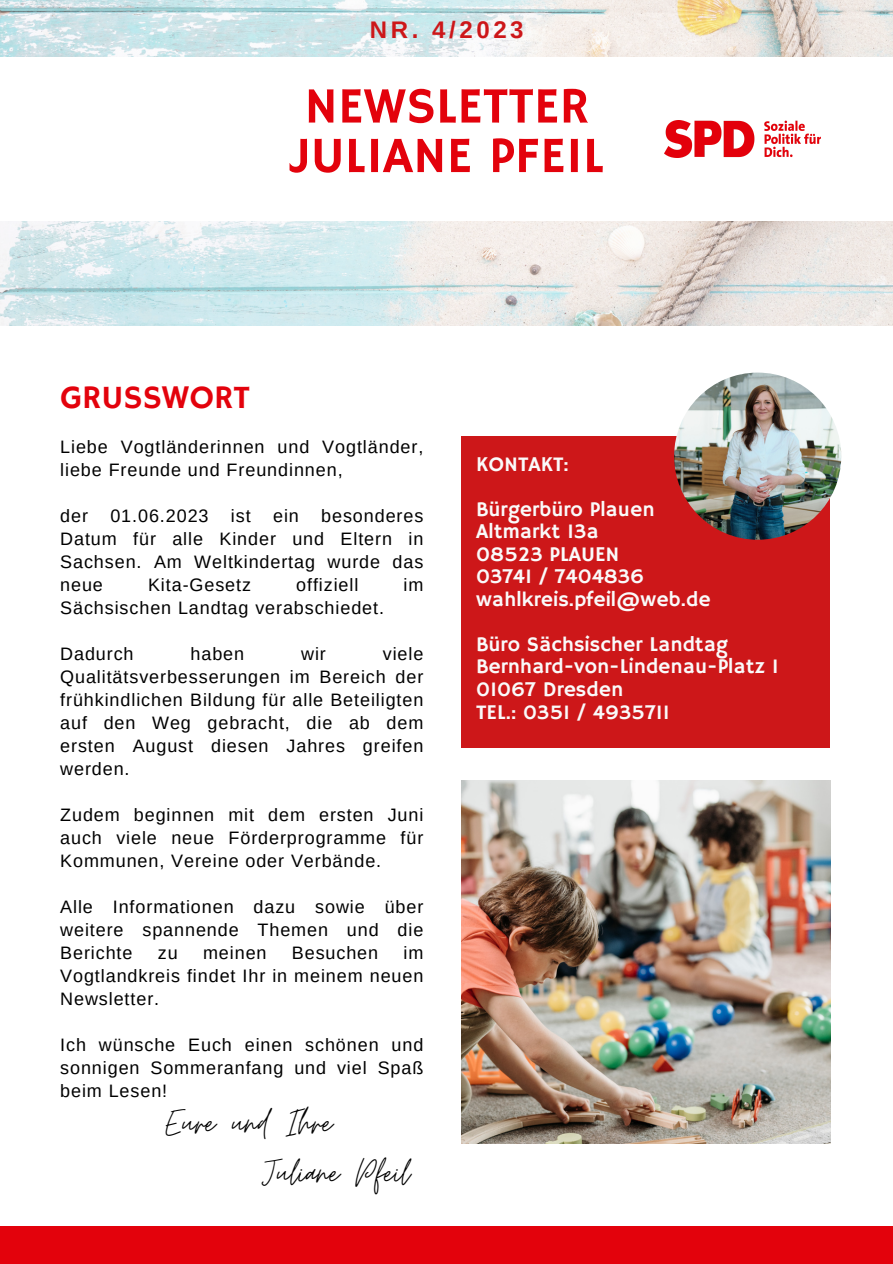
<style>
.page{position:relative;width:893px;height:1264px;background:#fff}
.page>*{position:absolute;margin:0;border:0;box-sizing:border-box;transform-origin:0 0}
.t1{font:51px "Hammersmith One";color:#e3020c}
.t2{font:42px "Moon Time";color:#000}
.t3{font:33px "Hammersmith One";color:#e3020c}
.t4{font:700 24px "Arimo";letter-spacing:.15em;color:#cd1719}
.t5{font:21px "Hammersmith One";color:#fafafa}
.t6{font:18px/23px "Arimo";letter-spacing:.05em;color:#000;text-align:justify}
</style>
<div class="page">
<div style="left:0;top:1226px;width:892px;height:37px;background:#e3020c"></div>
<img style="left:0;top:0;width:892px;height:325px">
<div style="left:0;top:58px;width:892px;height:163px;background:#fff"></div>
<div style="left:461px;top:437px;width:369px;height:311px;background:#cd1719"></div>
<img style="left:674px;top:372px;width:167px;height:167px;border-radius:50%">
<img style="left:664px;top:121px;width:157px;height:37px">
<img style="left:461px;top:780px;width:369px;height:363px">
<p class="t4" style="left:370px;top:16px;width:155px">NR. 4/2023</p>
<p class="t1" style="left:304px;top:77px;width:286px">NEWSLETTER</p>
<p class="t1" style="left:289px;top:126px;width:316px">JULIANE PFEIL</p>
<p class="t3" style="left:60px;top:379px;width:191px">GRUSSWORT</p>
<p class="t6" style="left:60px;top:435px;width:364px">Liebe Vogtländerinnen und Vogtländer, liebe Freunde und Freundinnen,</p>
<p class="t6" style="left:60px;top:504px;width:364px">der 01.06.2023 ist ein besonderes Datum für alle Kinder und Eltern in Sachsen. Am Weltkindertag wurde das neue</p>
<p class="t6" style="left:148px;top:573px;width:104px">Kita-Gesetz</p>
<p class="t6" style="left:296px;top:573px;width:64px">offiziell</p>
<p class="t6" style="left:403px;top:573px;width:21px">im</p>
<p class="t6" style="left:60px;top:596px;width:325px">Sächsischen Landtag verabschiedet.</p>
<p class="t6" style="left:60px;top:642px;width:75px">Dadurch</p>
<p class="t6" style="left:190px;top:642px;width:55px">haben</p>
<p class="t6" style="left:301px;top:642px;width:26px">wir</p>
<p class="t6" style="left:60px;top:642px;width:364px;text-indent:322px">viele Qualitätsverbesserungen im Bereich der frühkindlichen Bildung für alle Beteiligten auf den Weg gebracht, die ab dem ersten August diesen Jahres greifen werden.</p>
<p class="t6" style="left:60px;top:803px;width:364px">Zudem beginnen mit dem ersten Juni auch viele neue Förderprogramme für Kommunen, Vereine oder Verbände.</p>
<p class="t6" style="left:60px;top:895px;width:364px">Alle Informationen dazu sowie über weitere spannende Themen und die Berichte</p>
<p class="t6" style="left:60px;top:941px;width:364px;text-indent:343px">im Vogtlandkreis findet Ihr in meinem neuen Newsletter.</p>
<p class="t6" style="left:60px;top:1033px;width:364px">Ich wünsche Euch einen schönen und sonnigen Sommeranfang und viel Spaß beim Lesen!</p>
<p class="t2" style="left:166px;top:1097px;width:168px">Eure und Ihre</p>
<p class="t2" style="left:262px;top:1147px;width:150px">Juliane Pfeil</p>
<p class="t6" style="left:158px;top:941px;width:21px">zu</p>
<p class="t6" style="left:203px;top:941px;width:65px">meinen</p>
<p class="t6" style="left:292px;top:941px;width:88px">Besuchen</p>
<p class="t5" style="left:476px;top:452px;width:94px">KONTAKT:</p>
<p class="t5" style="left:476px;top:497px;width:180px">Bürgerbüro Plauen</p>
<p class="t5" style="left:476px;top:519px;width:124px">Altmarkt 13a</p>
<p class="t5" style="left:476px;top:542px;width:145px">08523 PLAUEN</p>
<p class="t5" style="left:476px;top:564px;width:169px">03741 / 7404836</p>
<p class="t5" style="left:476px;top:587px;width:236px">wahlkreis.pfeil@web.de</p>
<p class="t5" style="left:476px;top:632px;width:253px">Büro Sächsischer Landtag</p>
<p class="t5" style="left:476px;top:654px;width:304px">Bernhard-von-Lindenau-Platz 1</p>
<p class="t5" style="left:476px;top:677px;width:149px">01067 Dresden</p>
<p class="t5" style="left:476px;top:699px;width:195px">TEL.: 0351 / 4935711</p>
</div>
